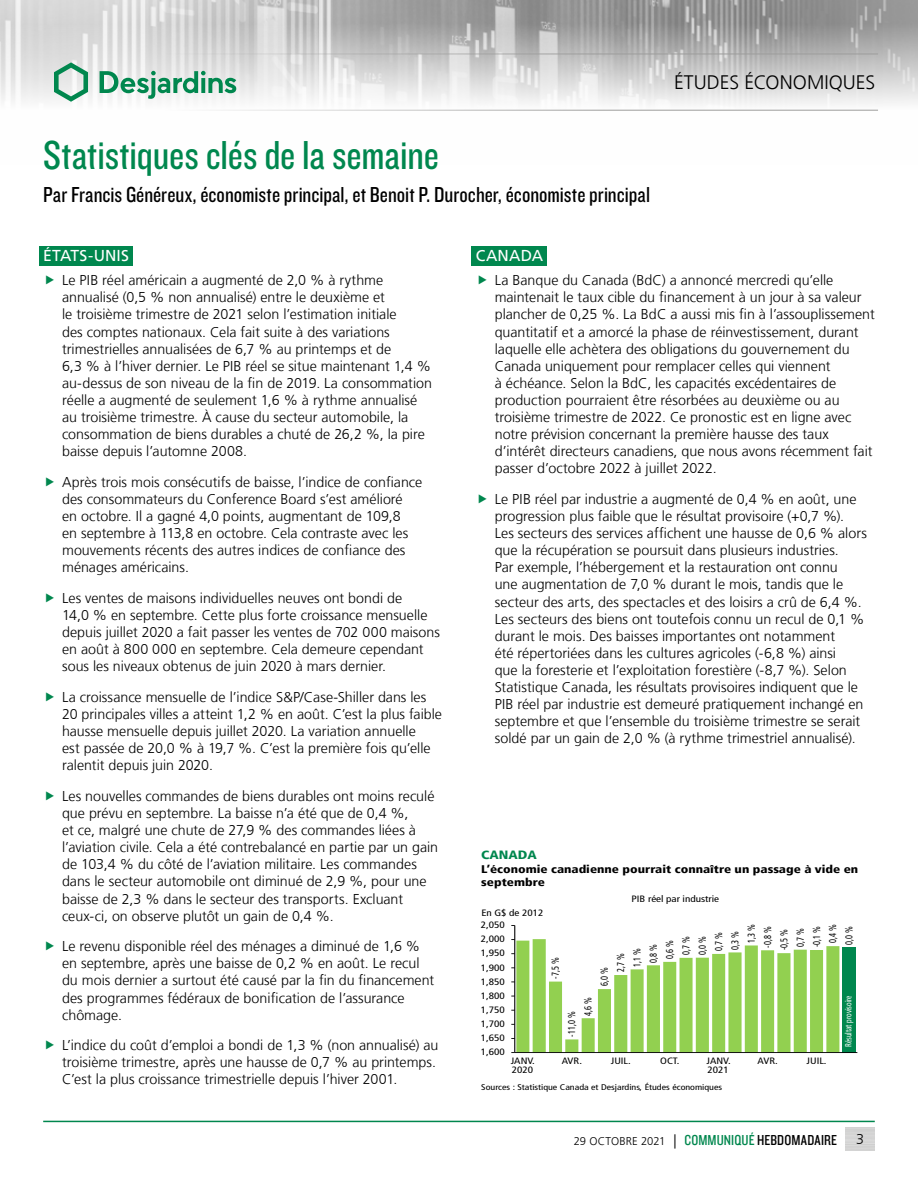
<style>
.page{position:relative;width:918px;height:1188px;background:#fff}
.page>*{position:absolute;margin:0;border:0;box-sizing:border-box;transform-origin:0 0}
.t1{font:42px "Knockout 29 Junior Ltweight";letter-spacing:-.005em;color:#00874e}
.t2{font:22.5px "Knockout 29 Junior Ltweight";color:#000}
.t3{font:300 19.5px "Frutiger LT";color:#000}
.t4{font:15.75px "Frutiger LT";letter-spacing:.01em;color:#fff}
.t5{font:300 14.25px/17.1px "Frutiger LT";color:#000}
.t6{font:900 condensed 12px "Frutiger LT";color:#00874e;scale:1.2 1}
.t7{font:300 11.25px "Frutiger LT";letter-spacing:.005em;color:#000}
.t8{font:900 condensed 11.1px/13.2px "Frutiger LT";color:#000;scale:1.2 1}
.t9{font:condensed 10.05px "Frutiger LT";color:#000;scale:.83 1}
.t10{font:condensed 9.9px/16.4px "Frutiger LT";color:#000;scale:.83 1}
.t11{font:condensed 9.3px "Frutiger LT";color:#000;scale:1.2 1}
.t12{font:condensed 9.15px "Frutiger LT";color:#000;scale:1.2 1}
.t13{font:condensed 8.85px "Frutiger LT";color:#fff;scale:.83 1}
.t14{font:condensed 8.25px "Frutiger LT";color:#000;scale:1.2 1}
.s1{font-size:14.25px}
.s2{font-family:"Knockout 29 Junior Ltweight";font-weight:400;font-size:15px;color:#00874e}
.s3{font-family:"Knockout 29 Junior Ltweight";font-weight:400;font-size:15px}
</style>
<div class="page">
<img style="left:0;top:0;width:918px;height:110px">
<hr style="left:0;top:54px;width:878px;height:1px;background:#9d9d9c">
<hr style="left:0;top:110px;width:878px;height:1px;background:#9d9d9c">
<svg style="left:54px;top:62px;width:34px;height:40px"></svg>
<svg style="left:100px;top:71px;width:136px;height:28px"></svg>
<hr style="left:43px;top:1121px;width:832px;height:1px;background:#00874e">
<div style="left:39px;top:246px;width:94px;height:19px;background:#00874e"></div>
<div style="left:472px;top:246px;width:75px;height:19px;background:#00874e"></div>
<div style="left:843px;top:947px;width:13px;height:106px;background:#00874e"></div>
<hr style="left:514px;top:925px;width:1px;height:128px;background:#000">
<svg style="left:511px;top:939px;width:328px;height:114px"></svg>
<hr style="left:515px;top:1052px;width:342px;height:1px;background:#000">
<h1 class="t1" style="left:43px;top:128px;width:397px">Statistiques clés de la semaine</h1>
<h2 class="t2" style="left:43px;top:180px;width:608px">Par Francis Généreux, économiste principal, et Benoit P. Durocher, économiste principal</h2>
<h3 class="t3" style="left:674px;top:72px;width:203px">ÉTUDES ÉCONOMIQUES</h3>
<p class="t4" style="left:43px;top:247px;width:87px">ÉTATS-UNIS</p>
<p class="t5" style="left:62px;top:272px;width:372px">Le PIB réel américain a augmenté de 2,0 % à rythme annualisé (0,5 % non annualisé) entre le deuxième et<br>le troisième trimestre de 2021 selon l’estimation initiale<br>des comptes nationaux. Cela fait suite à des variations trimestrielles annualisées de 6,7 % au printemps et de<br>6,3 % à l’hiver dernier. Le PIB réel se situe maintenant 1,4 % au-dessus de son niveau de la fin de 2019. La consommation réelle a augmenté de seulement 1,6 % à rythme annualisé au troisième trimestre. À cause du secteur automobile, la consommation de biens durables a chuté de 26,2 %, la pire baisse depuis l’automne 2008.</p>
<p class="t5" style="left:62px;top:474px;width:362px">Après trois mois consécutifs de baisse, l’indice de confiance des consommateurs du Conference Board s’est amélioré<br>en octobre. Il a gagné 4,0 points, augmentant de 109,8<br>en septembre à 113,8 en octobre. Cela contraste avec les mouvements récents des autres indices de confiance des ménages américains.</p>
<p class="t5" style="left:62px;top:590px;width:379px">Les ventes de maisons individuelles neuves ont bondi de<br>14,0 % en septembre. Cette plus forte croissance mensuelle depuis juillet 2020 a fait passer les ventes de 702 000 maisons en août à 800 000 en septembre. Cela demeure cependant sous les niveaux obtenus de juin 2020 à mars dernier.</p>
<p class="t5" style="left:62px;top:689px;width:382px">La croissance mensuelle de l’indice S&amp;P/Case‑Shiller dans les 20 principales villes a atteint 1,2 % en août. C’est la plus faible hausse mensuelle depuis juillet 2020. La variation annuelle<br>est passée de 20,0 % à 19,7 %. C’est la première fois qu’elle ralentit depuis juin 2020.</p>
<p class="t5" style="left:62px;top:788px;width:378px">Les nouvelles commandes de biens durables ont moins reculé que prévu en septembre. La baisse n’a été que de 0,4 %,<br>et ce, malgré une chute de 27,9 % des commandes liées à l’aviation civile. Cela a été contrebalancé en partie par un gain de 103,4 % du côté de l’aviation militaire. Les commandes dans le secteur automobile ont diminué de 2,9 %, pour une baisse de 2,3 % dans le secteur des transports. Excluant ceux-ci, on observe plutôt un gain de 0,4 %.</p>
<p class="t5" style="left:62px;top:938px;width:374px">Le revenu disponible réel des ménages a diminué de 1,6 % en septembre, après une baisse de 0,2 % en août. Le recul du mois dernier a surtout été causé par la fin du financement des programmes fédéraux de bonification de l’assurance chômage.</p>
<p class="t5" style="left:62px;top:1037px;width:378px">L’indice du coût d’emploi a bondi de 1,3 % (non annualisé) au troisième trimestre, après une hausse de 0,7 % au printemps.<br>C’est la plus croissance trimestrielle depuis l’hiver 2001.</p>
<p class="t4" style="left:476px;top:247px;width:69px">CANADA</p>
<p class="t5" style="left:495px;top:272px;width:382px">La Banque du Canada (BdC) a annoncé mercredi qu’elle maintenait le taux cible du financement à un jour à sa valeur plancher de 0,25 %. La BdC a aussi mis fin à l’assouplissement quantitatif et a amorcé la phase de réinvestissement, durant laquelle elle achètera des obligations du gouvernement du Canada uniquement pour remplacer celles qui viennent<br>à échéance. Selon la BdC, les capacités excédentaires de production pourraient être résorbées au deuxième ou au troisième trimestre de 2022. Ce pronostic est en ligne avec notre prévision concernant la première hausse des taux d’intérêt directeurs canadiens, que nous avons récemment fait passer d’octobre 2022 à juillet 2022.</p>
<p class="t5" style="left:495px;top:491px;width:374px">Le PIB réel par industrie a augmenté de 0,4 % en août, une progression plus faible que le résultat provisoire (+0,7 %).<br>Les secteurs des services affichent une hausse de 0,6 % alors que la récupération se poursuit dans plusieurs industries.<br>Par exemple, l’hébergement et la restauration ont connu<br>une augmentation de 7,0 % durant le mois, tandis que le secteur des arts, des spectacles et des loisirs a crû de 6,4 %.<br>Les secteurs des biens ont toutefois connu un recul de 0,1 % durant le mois. Des baisses importantes ont notamment<br>été répertoriées dans les cultures agricoles (-6,8 %) ainsi<br>que la foresterie et l’exploitation forestière (-8,7 %). Selon Statistique Canada, les résultats provisoires indiquent que le PIB réel par industrie est demeuré pratiquement inchangé en septembre et que l’ensemble du troisième trimestre se serait soldé par un gain de 2,0 % (à rythme trimestriel annualisé).</p>
<p class="t6" style="left:481px;top:848px;width:48px">CANADA</p>
<p class="t8" style="left:481px;top:862px;width:316px">L’économie canadienne pourrait connaître un passage à vide en septembre</p>
<p class="t12" style="left:481px;top:908px;width:53px">En G$ de 2012</p>
<p class="t11" style="left:481px;top:920px;width:21px">2,050</p>
<p class="t12" style="left:481px;top:934px;width:21px">2,000</p>
<p class="t12" style="left:481px;top:948px;width:21px">1,950</p>
<p class="t12" style="left:481px;top:962px;width:21px">1,900</p>
<p class="t12" style="left:481px;top:976px;width:21px">1,850</p>
<p class="t12" style="left:481px;top:990px;width:21px">1,800</p>
<p class="t12" style="left:481px;top:1004px;width:21px">1,750</p>
<p class="t12" style="left:481px;top:1019px;width:21px">1,700</p>
<p class="t11" style="left:481px;top:1033px;width:21px">1,650</p>
<p class="t10" style="left:547px;top:979px;width:27px;rotate:-90deg">-7,5 %</p>
<p class="t12" style="left:632px;top:894px;width:74px">PIB réel par industrie</p>
<p class="t10" style="left:613px;top:972px;width:24px;rotate:-90deg">2,7 %</p>
<p class="t10" style="left:629px;top:967px;width:24px;rotate:-90deg">1,1 %</p>
<p class="t10" style="left:645px;top:963px;width:24px;rotate:-90deg">0,8 %</p>
<p class="t10" style="left:662px;top:959px;width:24px;rotate:-90deg">0,6 %</p>
<p class="t10" style="left:678px;top:955px;width:24px;rotate:-90deg">0,7 %</p>
<p class="t10" style="left:694px;top:955px;width:24px;rotate:-90deg">0,0 %</p>
<p class="t10" style="left:711px;top:951px;width:24px;rotate:-90deg">0,7 %</p>
<p class="t10" style="left:727px;top:950px;width:24px;rotate:-90deg">0,3 %</p>
<p class="t10" style="left:743px;top:943px;width:24px;rotate:-90deg">1,3 %</p>
<p class="t10" style="left:760px;top:948px;width:27px;rotate:-90deg">-0,8 %</p>
<p class="t10" style="left:776px;top:950px;width:27px;rotate:-90deg">-0,5 %</p>
<p class="t9" style="left:794px;top:947px;width:24px;rotate:-90deg">0,7 %</p>
<p class="t10" style="left:808px;top:947px;width:29px;rotate:-90deg">-0,1 %<br>0,4 %<br>0,0 %</p>
<p class="t10" style="left:596px;top:986px;width:24px;rotate:-90deg">6,0 %</p>
<p class="t10" style="left:564px;top:1016px;width:24px;text-indent:-21px;rotate:-90deg">-11,0 %<br>4,6 %</p>
<p class="t13" style="left:843px;top:1047px;width:64px;rotate:-90deg">Résultat provisoire</p>
<p class="t12" style="left:481px;top:1047px;width:21px">1,600</p>
<p class="t12" style="left:511px;top:1056px;width:22px">JANV.</p>
<p class="t12" style="left:562px;top:1056px;width:18px">AVR.</p>
<p class="t12" style="left:611px;top:1056px;width:18px">JUIL.</p>
<p class="t12" style="left:660px;top:1056px;width:17px">OCT.</p>
<p class="t12" style="left:707px;top:1056px;width:22px">JANV.</p>
<p class="t12" style="left:758px;top:1056px;width:18px">AVR.</p>
<p class="t12" style="left:807px;top:1056px;width:18px">JUIL.</p>
<p class="t12" style="left:512px;top:1064px;width:19px">2020</p>
<p class="t12" style="left:708px;top:1064px;width:19px">2021</p>
<p class="t14" style="left:481px;top:1082px;width:202px">Sources : Statistique Canada et Desjardins, Études économiques</p>
<p class="t7" style="left:574px;top:1135px;width:265px">29 OCTOBRE 2021 <span class="s1">|</span> <span class="s2">COMMUNIQUÉ</span> <span class="s3">HEBDOMADAIRE</span></p>
<p class="t5" style="left:856px;top:1131px;width:9px">3</p>
</div>
